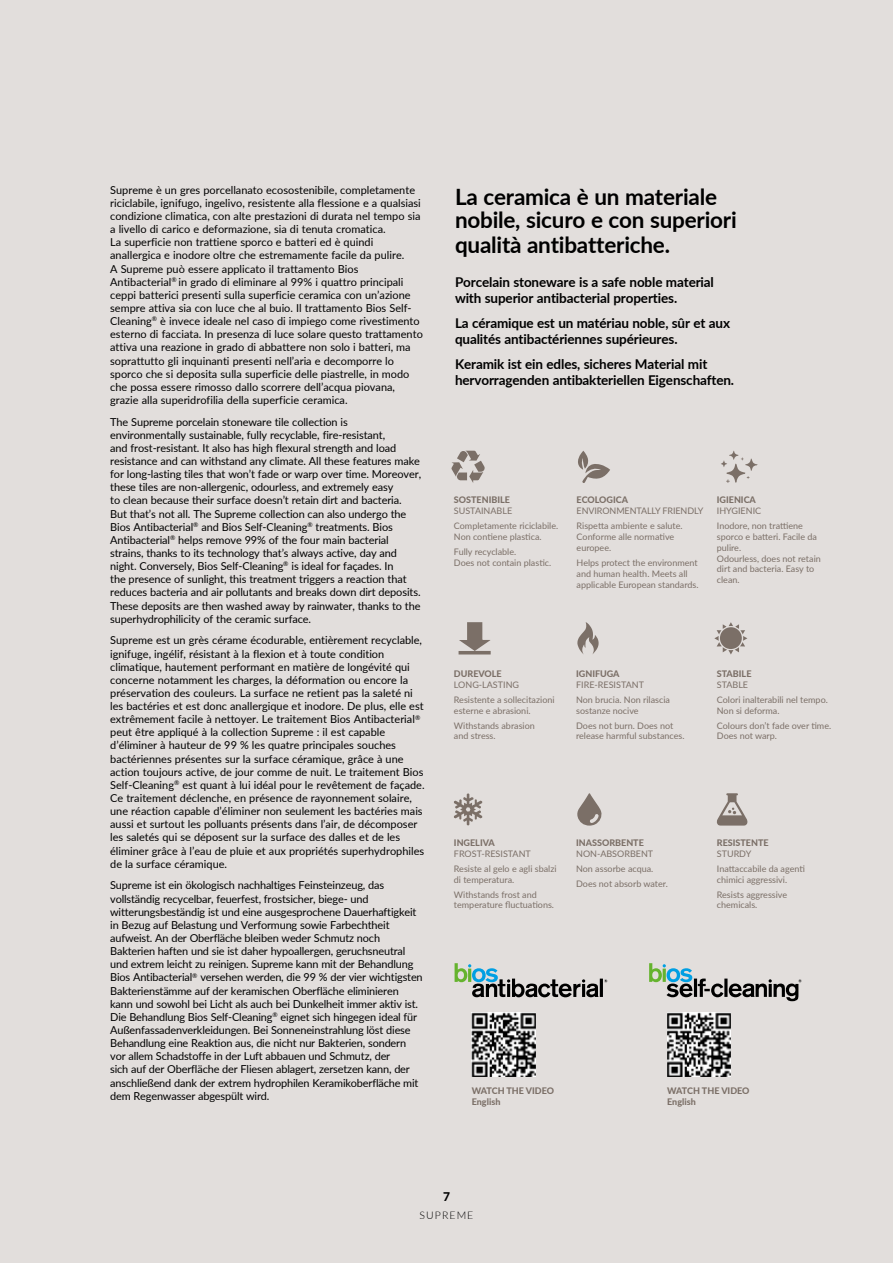
<style>
.page{position:relative;width:893px;height:1263px;background:#e2dedc}
.page>*{position:absolute;margin:0;border:0;box-sizing:border-box;transform-origin:0 0}
.t1{font:700 22.5px/22.5px "Lato";letter-spacing:-.01em;color:#000}
.t2{font:700 13.5px/16.2px "Lato";letter-spacing:-.01em;color:#000}
.t3{font:900 12px "Lato";color:#000}
.t4{font:10.95px/13.2px "Lato";color:#000}
.t5{font:300 10.5px "Lato";letter-spacing:.1em;color:#000}
.t6{font:9px/15px "Lato";color:#7b6f67}
.t7{font:900 9px/10.8px "Lato";color:#7b6f67}
</style>
<div class="page">
<svg style="left:451px;top:451px;width:34px;height:32px"></svg>
<svg style="left:578px;top:451px;width:32px;height:32px"></svg>
<svg style="left:721px;top:451px;width:37px;height:32px"></svg>
<svg style="left:577px;top:622px;width:22px;height:32px"></svg>
<svg style="left:714px;top:622px;width:33px;height:32px"></svg>
<svg style="left:454px;top:793px;width:28px;height:32px"></svg>
<svg style="left:577px;top:793px;width:25px;height:32px"></svg>
<svg style="left:717px;top:793px;width:30px;height:32px"></svg>
<svg style="left:459px;top:622px;width:32px;height:32px"></svg>
<svg style="left:649px;top:963px;width:153px;height:38px"></svg>
<svg style="left:455px;top:963px;width:152px;height:34px"></svg>
<img style="left:667px;top:1013px;width:64px;height:64px">
<img style="left:472px;top:1013px;width:64px;height:64px">
<p class="t4" style="left:110px;top:183px;width:314px">Supreme è un gres porcellanato ecosostenibile, completamente riciclabile, ignifugo, ingelivo, resistente alla flessione e a qualsiasi condizione climatica, con alte prestazioni di durata nel tempo sia a livello di carico e deformazione, sia di tenuta cromatica.<br>La superficie non trattiene sporco e batteri ed è quindi anallergica e inodore oltre che estremamente facile da pulire.<br>A Supreme può essere applicato il trattamento Bios Antibacterial<sup>®</sup> in grado di eliminare al 99% i quattro principali ceppi batterici presenti sulla superficie ceramica con un’azione sempre attiva sia con luce che al buio. Il trattamento Bios Self-Cleaning<sup>®</sup> è invece ideale nel caso di impiego come rivestimento esterno di facciata. In presenza di luce solare questo trattamento attiva una reazione in grado di abbattere non solo i batteri, ma soprattutto gli inquinanti presenti nell’aria e decomporre lo sporco che si deposita sulla superficie delle piastrelle, in modo che possa essere rimosso dallo scorrere dell’acqua piovana, grazie alla superidrofilia della superficie ceramica.</p>
<p class="t4" style="left:110px;top:414px;width:312px">The Supreme porcelain stoneware tile collection is environmentally sustainable, fully recyclable, fire-resistant,<br>and frost-resistant. It also has high flexural strength and load resistance and can withstand any climate. All these features make for long-lasting tiles that won’t fade or warp over time. Moreover, these tiles are non-allergenic, odourless, and extremely easy<br>to clean because their surface doesn’t retain dirt and bacteria.<br>But that’s not all. The Supreme collection can also undergo the Bios Antibacterial<sup>®</sup> and Bios Self-Cleaning<sup>®</sup> treatments. Bios Antibacterial<sup>®</sup> helps remove 99% of the four main bacterial strains, thanks to its technology that’s always active, day and night. Conversely, Bios Self-Cleaning<sup>®</sup> is ideal for façades. In<br>the presence of sunlight, this treatment triggers a reaction that reduces bacteria and air pollutants and breaks down dirt deposits.<br>These deposits are then washed away by rainwater, thanks to the superhydrophilicity of the ceramic surface.</p>
<p class="t4" style="left:110px;top:633px;width:316px">Supreme est un grès cérame écodurable, entièrement recyclable, ignifuge, ingélif, résistant à la flexion et à toute condition climatique, hautement performant en matière de longévité qui concerne notamment les charges, la déformation ou encore la préservation des couleurs. La surface ne retient pas la saleté ni les bactéries et est donc anallergique et inodore. De plus, elle est extrêmement facile à nettoyer. Le traitement Bios Antibacterial<sup>® </sup>peut être appliqué à la collection Supreme : il est capable d’éliminer à hauteur de 99 % les quatre principales souches bactériennes présentes sur la surface céramique, grâce à une action toujours active, de jour comme de nuit. Le traitement Bios Self-Cleaning<sup>®</sup> est quant à lui idéal pour le revêtement de façade.<br>Ce traitement déclenche, en présence de rayonnement solaire, une réaction capable d’éliminer non seulement les bactéries mais aussi et surtout les polluants présents dans l’air, de décomposer les saletés qui se déposent sur la surface des dalles et de les éliminer grâce à l’eau de pluie et aux propriétés superhydrophiles de la surface céramique.</p>
<p class="t4" style="left:110px;top:878px;width:314px">Supreme ist ein ökologisch nachhaltiges Feinsteinzeug, das vollständig recycelbar, feuerfest, frostsicher, biege- und witterungsbeständig ist und eine ausgesprochene Dauerhaftigkeit in Bezug auf Belastung und Verformung sowie Farbechtheit aufweist. An der Oberfläche bleiben weder Schmutz noch Bakterien haften und sie ist daher hypoallergen, geruchsneutral und extrem leicht zu reinigen. Supreme kann mit der Behandlung Bios Antibacterial<sup>®</sup> versehen werden, die 99 % der vier wichtigsten Bakterienstämme auf der keramischen Oberfläche eliminieren kann und sowohl bei Licht als auch bei Dunkelheit immer aktiv ist.<br>Die Behandlung Bios Self-Cleaning<sup>®</sup> eignet sich hingegen ideal für Außenfassadenverkleidungen. Bei Sonneneinstrahlung löst diese Behandlung eine Reaktion aus, die nicht nur Bakterien, sondern vor allem Schadstoffe in der Luft abbauen und Schmutz, der<br>sich auf der Oberfläche der Fliesen ablagert, zersetzen kann, der anschließend dank der extrem hydrophilen Keramikoberfläche mit dem Regenwasser abgespült wird.</p>
<h1 class="t1" style="left:455px;top:185px;width:283px">La ceramica è un materiale nobile, sicuro e con superiori</h1>
<h1 class="t1" style="left:455px;top:232px;width:217px">qualità antibatteriche.</h1>
<p class="t2" style="left:455px;top:273px;width:260px">Porcelain stoneware is a safe noble material with superior antibacterial properties.</p>
<p class="t2" style="left:455px;top:314px;width:277px">La céramique est un matériau noble, sûr et aux qualités antibactériennes supérieures.</p>
<p class="t2" style="left:455px;top:355px;width:281px">Keramik ist ein edles, sicheres Material mit hervorragenden antibakteriellen Eigenschaften.</p>
<p class="t7" style="left:454px;top:494px;width:58px">SOSTENIBILE</p>
<p class="t6" style="left:454px;top:503px;width:106px">SUSTAINABLE<br>Completamente riciclabile.</p>
<p class="t6" style="left:454px;top:529px;width:89px">Non contiene plastica.<br>Fully recyclable.</p>
<p class="t6" style="left:454px;top:555px;width:99px">Does not contain plastic.</p>
<p class="t7" style="left:577px;top:494px;width:53px">ECOLOGICA</p>
<p class="t6" style="left:577px;top:503px;width:128px">ENVIRONMENTALLY FRIENDLY<br>Rispetta ambiente e salute.</p>
<p class="t6" style="left:577px;top:531px;width:99px;line-height:10.8px">Conforme alle normative europee.</p>
<p class="t6" style="left:577px;top:557px;width:123px;line-height:10.8px">Helps protect the environment and human health. Meets all applicable European standards.</p>
<p class="t7" style="left:717px;top:494px;width:41px">IGIENICA</p>
<p class="t6" style="left:717px;top:503px;width:88px">IHYGIENIC<br>Inodore, non trattiene</p>
<p class="t6" style="left:717px;top:531px;width:105px;line-height:10.8px">sporco e batteri. Facile da pulire.<br>Odourless, does not retain dirt and bacteria. Easy to clean.</p>
<p class="t7" style="left:454px;top:668px;width:49px">DUREVOLE</p>
<p class="t6" style="left:454px;top:677px;width:102px">LONG-LASTING<br>Resistente a sollecitazioni</p>
<p class="t6" style="left:454px;top:702px;width:82px">esterne e abrasioni.<br>Withstands abrasion</p>
<p class="t6" style="left:454px;top:728px;width:43px">and stress.</p>
<p class="t7" style="left:576px;top:668px;width:45px">IGNIFUGA</p>
<p class="t6" style="left:576px;top:677px;width:95px">FIRE-RESISTANT<br>Non brucia. Non rilascia</p>
<p class="t6" style="left:576px;top:702px;width:99px">sostanze nocive<br>Does not burn. Does not</p>
<p class="t6" style="left:576px;top:728px;width:110px">release harmful substances.</p>
<p class="t7" style="left:717px;top:668px;width:36px">STABILE</p>
<p class="t6" style="left:717px;top:677px;width:113px">STABLE<br>Colori inalterabili nel tempo.</p>
<p class="t6" style="left:717px;top:702px;width:116px">Non si deforma.<br>Colours don’t fade over time.</p>
<p class="t6" style="left:717px;top:728px;width:62px">Does not warp.</p>
<p class="t7" style="left:454px;top:837px;width:42px">INGELIVA</p>
<p class="t6" style="left:454px;top:845px;width:104px">FROST-RESISTANT<br>Resiste al gelo e agli sbalzi</p>
<p class="t6" style="left:454px;top:871px;width:84px">di temperatura.<br>Withstands frost and</p>
<p class="t6" style="left:454px;top:897px;width:102px">temperature fluctuations.</p>
<p class="t7" style="left:576px;top:837px;width:69px">INASSORBENTE</p>
<p class="t6" style="left:576px;top:845px;width:93px">NON-ABSORBENT<br>Non assorbe acqua.<br>Does not absorb water.</p>
<p class="t7" style="left:717px;top:837px;width:53px">RESISTENTE</p>
<p class="t6" style="left:717px;top:845px;width:90px">STURDY<br>Inattaccabile da agenti</p>
<p class="t6" style="left:717px;top:871px;width:72px">chimici aggressivi.<br>Resists aggressive</p>
<p class="t6" style="left:717px;top:897px;width:42px">chemicals.</p>
<p class="t7" style="left:472px;top:1085px;width:84px">WATCH THE VIDEO<br>English</p>
<p class="t7" style="left:667px;top:1085px;width:84px">WATCH THE VIDEO<br>English</p>
<p class="t3" style="left:443px;top:1188px;width:8px">7</p>
<p class="t5" style="left:420px;top:1208px;width:55px">SUPREME</p>
</div>
